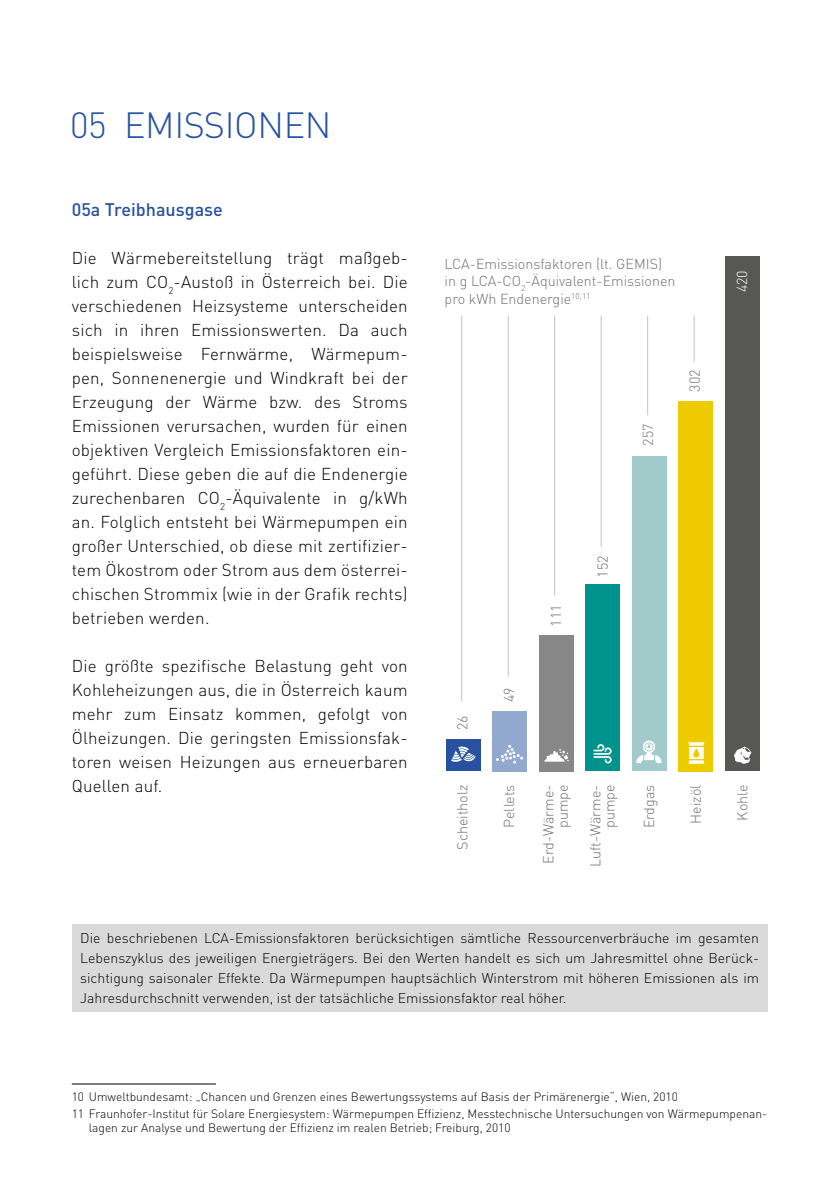
<style>
.page{position:relative;width:840px;height:1191px;background:#fff}
.page>*{position:absolute;margin:0;border:0;box-sizing:border-box;transform-origin:0 0}
.t1{font:300 36px "DIN";letter-spacing:-.01em;color:#2852a0}
.t2{font:500 18px "DIN";color:#2852a0}
.t3{font:300 17px/24px "DIN";letter-spacing:.01em;color:#000;text-align:justify}
.t4{font:300 14.2px/17.2px "DIN";color:#706f6f;text-align:right}
.t5{font:300 14.2px "DIN";color:#fff}
.t6{font:300 14px/20px "DIN";color:#000;text-align:justify}
.t7{font:300 12px/17px "DIN";color:#000}
</style>
<div class="page">
<hr style="left:72px;top:1083px;width:144px;height:1px;background:#000">
<hr style="left:461px;top:316px;width:1px;height:385px;background:#c6c6c6">
<hr style="left:507px;top:316px;width:1px;height:360px;background:#c6c6c6">
<hr style="left:554px;top:316px;width:1px;height:280px;background:#c6c6c6">
<hr style="left:600px;top:316px;width:1px;height:231px;background:#c6c6c6">
<hr style="left:647px;top:316px;width:1px;height:99px;background:#c6c6c6">
<hr style="left:693px;top:316px;width:1px;height:45px;background:#c6c6c6">
<div style="left:445px;top:739px;width:35px;height:32px;background:#2852a0"></div>
<div style="left:492px;top:711px;width:34px;height:60px;background:#93a8cf"></div>
<div style="left:538px;top:635px;width:35px;height:136px;background:#878787"></div>
<div style="left:585px;top:585px;width:34px;height:186px;background:#00928c"></div>
<div style="left:631px;top:456px;width:35px;height:315px;background:#a1caca"></div>
<div style="left:678px;top:401px;width:34px;height:370px;background:#eeca00"></div>
<div style="left:724px;top:256px;width:35px;height:515px;background:#575756"></div>
<svg style="left:734px;top:746px;width:17px;height:18px"></svg>
<svg style="left:688px;top:742px;width:16px;height:22px"></svg>
<svg style="left:451px;top:746px;width:24px;height:16px"></svg>
<svg style="left:496px;top:745px;width:26px;height:18px"></svg>
<svg style="left:593px;top:744px;width:18px;height:19px"></svg>
<svg style="left:544px;top:749px;width:24px;height:12px"></svg>
<svg style="left:636px;top:740px;width:25px;height:23px"></svg>
<div style="left:72px;top:924px;width:695px;height:87px;background:#dadada"></div>
<h1 class="t1" style="left:70px;top:103px;width:263px">05 EMISSIONEN</h1>
<p class="t2" style="left:72px;top:198px;width:153px">05a Treibhausgase</p>
<p class="t3" style="left:72px;top:246px;width:337px">Die Wärmebereitstellung trägt maßgeb&shy;lich zum CO<sub>2</sub>-Austoß in Österreich bei. Die verschiedenen Heizsysteme unterscheiden sich in ihren Emissionswerten. Da auch beispielsweise Fernwärme, Wärmepum&shy;pen, Sonnenenergie und Windkraft bei der Erzeugung der Wärme bzw. des Stroms Emissionen verursachen, wurden für einen objektiven Vergleich Emissionsfaktoren ein&shy;geführt. Diese geben die auf die Endenergie zurechenbaren CO<sub>2</sub>-Äquivalente in g/kWh an. Folglich entsteht bei Wärmepumpen ein großer Unterschied, ob diese mit zertifizier&shy;tem Ökostrom oder Strom aus dem österrei&shy;chischen Strommix (wie in der Grafik rechts) betrieben werden.</p>
<p class="t3" style="left:72px;top:654px;width:337px">Die größte spezifische Belastung geht von Kohleheizungen aus, die in Österreich kaum mehr zum Einsatz kommen, gefolgt von Ölheizungen. Die geringsten Emissionsfak&shy;toren weisen Heizungen aus erneuerbaren Quellen auf.</p>
<p class="t4" style="left:444px;top:255px;width:232px;text-align:left">LCA-Emissionsfaktoren (lt. GEMIS) in g LCA-CO<sub>2</sub>-Äquivalent-Emissionen pro kWh Endenergie<sup>10,11</sup></p>
<p class="t4" style="left:639px;top:446px;width:24px;rotate:-90deg">257</p>
<p class="t4" style="left:685px;top:392px;width:24px;rotate:-90deg">302</p>
<p class="t5" style="left:732px;top:292px;width:24px;rotate:-90deg">420</p>
<p class="t4" style="left:453px;top:730px;width:16px;rotate:-90deg">26</p>
<p class="t4" style="left:500px;top:702px;width:16px;rotate:-90deg">49</p>
<p class="t4" style="left:547px;top:626px;width:24px;rotate:-90deg">111</p>
<p class="t4" style="left:593px;top:577px;width:24px;rotate:-90deg">152</p>
<p class="t4" style="left:453px;top:849px;width:67px;rotate:-90deg">Scheitholz</p>
<p class="t4" style="left:500px;top:828px;width:45px;rotate:-90deg">Pellets</p>
<p class="t4" style="left:541px;top:863px;width:81px;line-height:14.2px;rotate:-90deg">Erd-Wärme&shy;pumpe</p>
<p class="t4" style="left:587px;top:867px;width:84px;line-height:14.2px;rotate:-90deg">Luft-Wärme&shy;pumpe</p>
<p class="t4" style="left:686px;top:823px;width:41px;rotate:-90deg">Heizöl</p>
<p class="t4" style="left:640px;top:828px;width:45px;rotate:-90deg">Erdgas</p>
<p class="t4" style="left:733px;top:820px;width:37px;rotate:-90deg">Kohle</p>
<p class="t6" style="left:80px;top:928px;width:680px">Die beschriebenen LCA-Emissionsfaktoren berücksichtigen sämtliche Ressourcenverbräuche im gesamten Lebenszyklus des jeweiligen Energieträgers. Bei den Werten handelt es sich um Jahresmittel ohne Berück&shy;sichtigung saisonaler Effekte. Da Wärmepumpen hauptsächlich Winterstrom mit höheren Emissionen als im Jahresdurchschnitt verwenden, ist der tatsächliche Emissionsfaktor real höher.</p>
<p class="t7" style="left:72px;top:1088px;width:696px">10 Umweltbundesamt: „Chancen und Grenzen eines Bewertungssystems auf Basis der Primärenergie“, Wien, 2010<br>11 Fraunhofer-Institut für Solare Energiesystem: Wärmepumpen Effizienz, Messtechnische Untersuchungen von Wärmepumpenan-</p>
<p class="t7" style="left:89px;top:1119px;width:423px">lagen zur Analyse und Bewertung der Effizienz im realen Betrieb; Freiburg, 2010</p>
</div>
